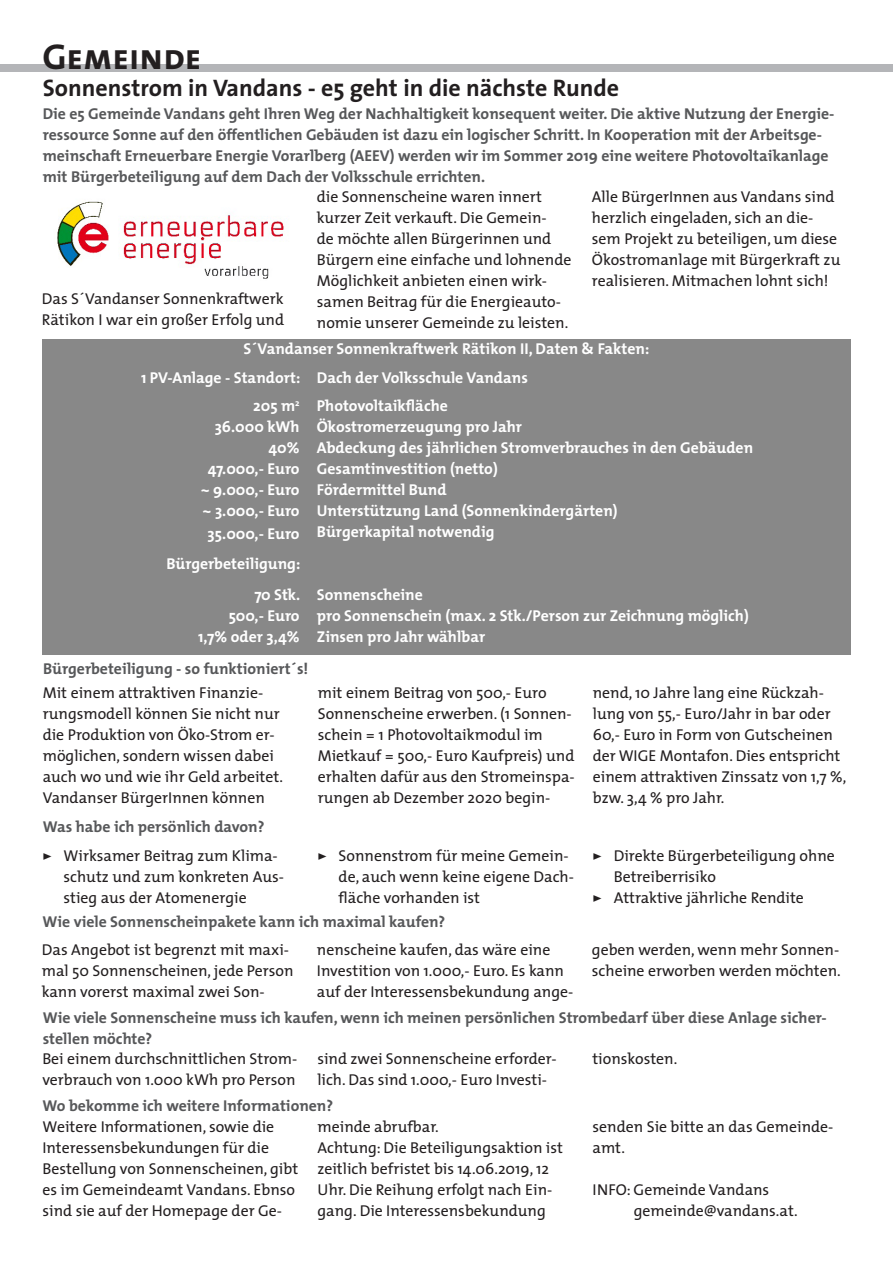
<style>
.page{position:relative;width:893px;height:1263px;background:#fff}
.page>*{position:absolute;margin:0;border:0;box-sizing:border-box;transform-origin:0 0}
.t1{font:36px "The Sans Bold Caps";color:#231f20}
.Überschrift_2{font:700 24px "The Sans";color:#231f20}
.Haupttext{font:15.75px/21px "The Mix";color:#231f20}
.Text_grau_fett{font:700 15.75px/21px "The Mix";color:#57585a}
.Haupttext-2{font:700 15.75px "The Mix";color:#fff}
.Text_grau_fett-2{font:700 15.75px "The Mix";color:#fff}
.s1{font-family:"The Sans Bold Caps"}
</style>
<div class="page">
<div style="left:42px;top:339px;width:809px;height:315px;background:#888"></div>
<div style="left:0;top:64px;width:893px;height:8px;background:#b4b5b8"></div>
<img style="left:57px;top:201px;width:227px;height:78px">
<p class="t1" style="left:42px;top:26px;width:161px">Gemeinde</p>
<p class="Überschrift_2" style="left:43px;top:68px;width:578px">Sonnenstrom in Vandans - e5 geht in die nächste Runde</p>
<p class="Text_grau_fett" style="left:43px;top:102px;width:793px">Die e5 Gemeinde Vandans geht Ihren Weg der Nachhaltigkeit konsequent weiter. Die aktive Nutzung der Energie&shy;ressource Sonne auf den öffentlichen Gebäuden ist dazu ein logischer Schritt. In Kooperation mit der Arbeitsge&shy;meinschaft Erneuerbare Energie Vorarlberg (AEEV) werden wir im Sommer 2019 eine weitere Photovoltaikanlage mit Bürgerbeteiligung auf dem Dach der Volksschule errichten.</p>
<p class="Haupttext" style="left:42px;top:288px;width:244px">Das S´Vandanser Sonnenkraftwerk<br>Rätikon I war ein großer Erfolg und</p>
<p class="Haupttext" style="left:317px;top:186px;width:256px">die Sonnenscheine waren innert kurzer Zeit verkauft. Die Gemein-<br>de möchte allen Bürgerinnen und Bürgern eine einfache und lohnende Möglichkeit anbieten einen wirk&shy;samen Beitrag für die Energieauto&shy;nomie unserer Gemeinde zu leisten.</p>
<p class="Haupttext" style="left:592px;top:186px;width:250px">Alle BürgerInnen aus Vandans sind herzlich eingeladen, sich an die&shy;sem Projekt zu beteiligen, um diese Ökostromanlage mit Bürgerkraft zu realisieren. Mitmachen lohnt sich!</p>
<p class="Text_grau_fett-2" style="left:243px;top:336px;width:407px">S´Vandanser Sonnenkraftwerk Rätikon II, Daten &amp; Fakten:</p>
<p class="Text_grau_fett-2" style="left:141px;top:364px;width:161px">1 PV-Anlage - Standort:</p>
<p class="Text_grau_fett-2" style="left:253px;top:393px;width:48px">205 m<sup>2</sup></p>
<p class="Haupttext-2" style="left:215px;top:414px;width:86px">36.000 kWh</p>
<p class="Haupttext-2" style="left:269px;top:435px;width:33px">40%</p>
<p class="Haupttext-2" style="left:208px;top:456px;width:93px">47.000,- Euro</p>
<p class="Haupttext-2" style="left:201px;top:477px;width:101px">~ 9.000,- Euro</p>
<p class="Haupttext-2" style="left:203px;top:498px;width:99px">~ 3.000,- Euro</p>
<p class="Haupttext-2" style="left:208px;top:520px;width:94px">35.000,- Euro</p>
<p class="Haupttext-2" style="left:166px;top:550px;width:136px">Bürgerbeteiligung:</p>
<p class="Haupttext-2" style="left:254px;top:582px;width:47px">70 Stk.</p>
<p class="Haupttext-2" style="left:229px;top:603px;width:72px">500,- Euro</p>
<p class="Haupttext-2" style="left:198px;top:624px;width:103px">1,7% oder 3,4%</p>
<p class="Text_grau_fett-2" style="left:317px;top:364px;width:213px">Dach der Volksschule Vandans</p>
<p class="Haupttext-2" style="left:317px;top:393px;width:132px">Photovoltaikfläche</p>
<p class="Haupttext-2" style="left:317px;top:414px;width:207px">Ökostromerzeugung pro Jahr</p>
<p class="Haupttext-2" style="left:317px;top:435px;width:438px">Abdeckung des jährlichen Stromverbrauches in den Gebäuden</p>
<p class="Haupttext-2" style="left:317px;top:456px;width:182px">Gesamtinvestition (netto)</p>
<p class="Haupttext-2" style="left:317px;top:477px;width:131px">Fördermittel Bund</p>
<p class="Haupttext-2" style="left:317px;top:498px;width:302px">Unterstützung Land (Sonnenkindergärten)</p>
<p class="Haupttext-2" style="left:317px;top:519px;width:179px">Bürgerkapital notwendig</p>
<p class="Haupttext-2" style="left:317px;top:582px;width:107px">Sonnenscheine</p>
<p class="Haupttext-2" style="left:317px;top:603px;width:433px">pro Sonnenschein (max. 2 Stk./Person zur Zeichnung möglich)</p>
<p class="Haupttext-2" style="left:317px;top:624px;width:170px">Zinsen pro Jahr wählbar</p>
<p class="Text_grau_fett" style="left:43px;top:658px;width:267px">Bürgerbeteiligung - so funktioniert´s!</p>
<p class="Haupttext" style="left:43px;top:682px;width:242px">Mit einem attraktiven Finanzie&shy;rungsmodell können Sie nicht nur die Produktion von Öko-Strom er&shy;möglichen, sondern wissen dabei auch wo und wie ihr Geld arbeitet.</p>
<p class="Haupttext" style="left:43px;top:787px;width:224px">Vandanser BürgerInnen können</p>
<p class="Text_grau_fett" style="left:43px;top:816px;width:223px">Was habe ich persönlich davon?</p>
<p class="Haupttext" style="left:318px;top:682px;width:258px">mit einem Beitrag von 500,- Euro Sonnenscheine erwerben. (1 Sonnen&shy;schein = 1 Photovoltaikmodul im Mietkauf = 500,- Euro Kaufpreis) und erhalten dafür aus den Stromeinspa&shy;rungen ab Dezember 2020 begin-</p>
<p class="Haupttext" style="left:593px;top:682px;width:255px">nend, 10 Jahre lang eine Rückzah&shy;lung von 55,- Euro/Jahr in bar oder<br>60,- Euro in Form von Gutscheinen der WIGE Montafon. Dies entspricht einem attraktiven Zinssatz von 1,7 %, bzw. 3,4 % pro Jahr.</p>
<p class="Haupttext" style="left:64px;top:845px;width:222px;text-indent:-21px"><span class="s1">&gt;</span> Wirksamer Beitrag zum Klima&shy;schutz und zum konkreten Aus&shy;stieg aus der Atomenergie</p>
<p class="Haupttext" style="left:339px;top:845px;width:237px;text-indent:-21px"><span class="s1">&gt;</span> Sonnenstrom für meine Gemein&shy;de, auch wenn keine eigene Dach&shy;fläche vorhanden ist</p>
<p class="Haupttext" style="left:614px;top:845px;width:223px;text-indent:-21px"><span class="s1">&gt;</span> Direkte Bürgerbeteiligung ohne<br>Betreiberrisiko</p>
<p class="Haupttext" style="left:592px;top:887px;width:213px"><span class="s1">&gt;</span> Attraktive jährliche Rendite</p>
<p class="Text_grau_fett" style="left:43px;top:911px;width:404px">Wie viele Sonnenscheinpakete kann ich maximal kaufen?</p>
<p class="Haupttext" style="left:42px;top:939px;width:253px">Das Angebot ist begrenzt mit maxi&shy;mal 50 Sonnenscheinen, jede Person kann vorerst maximal zwei Son-</p>
<p class="Haupttext" style="left:317px;top:939px;width:258px">nenscheine kaufen, das wäre eine<br>Investition von 1.000,- Euro. Es kann auf der Interessensbekundung ange-</p>
<p class="Haupttext" style="left:592px;top:939px;width:250px">geben werden, wenn mehr Sonnen&shy;scheine erworben werden möchten.</p>
<p class="Text_grau_fett" style="left:43px;top:1007px;width:786px">Wie viele Sonnenscheine muss ich kaufen, wenn ich meinen persönlichen Strombedarf über diese Anlage sicher&shy;stellen möchte?</p>
<p class="Haupttext" style="left:42px;top:1048px;width:256px">Bei einem durchschnittlichen Strom&shy;verbrauch von 1.000 kWh pro Person</p>
<p class="Haupttext" style="left:317px;top:1048px;width:241px">sind zwei Sonnenscheine erforder&shy;lich. Das sind 1.000,- Euro Investi-</p>
<p class="Haupttext" style="left:592px;top:1048px;width:86px">tionskosten.</p>
<p class="Text_grau_fett" style="left:43px;top:1095px;width:292px">Wo bekomme ich weitere Informationen?</p>
<p class="Haupttext" style="left:43px;top:1116px;width:257px">Weitere Informationen, sowie die Interessensbekundungen für die Bestellung von Sonnenscheinen, gibt es im Gemeindeamt Vandans. Ebnso sind sie auf der Homepage der Ge-</p>
<p class="Haupttext" style="left:318px;top:1116px;width:123px">meinde abrufbar.</p>
<p class="Haupttext" style="left:318px;top:1137px;width:247px">Achtung: Die Beteiligungsaktion ist zeitlich befristet bis 14.06.2019, 12<br>Uhr. Die Reihung erfolgt nach Ein&shy;gang. Die Interessensbekundung</p>
<p class="Haupttext" style="left:593px;top:1116px;width:242px">senden Sie bitte an das Gemeinde&shy;amt.</p>
<p class="Haupttext" style="left:593px;top:1179px;width:178px">INFO: Gemeinde Vandans</p>
<p class="Haupttext" style="left:634px;top:1200px;width:165px">gemeinde@vandans.at.</p>
</div>
